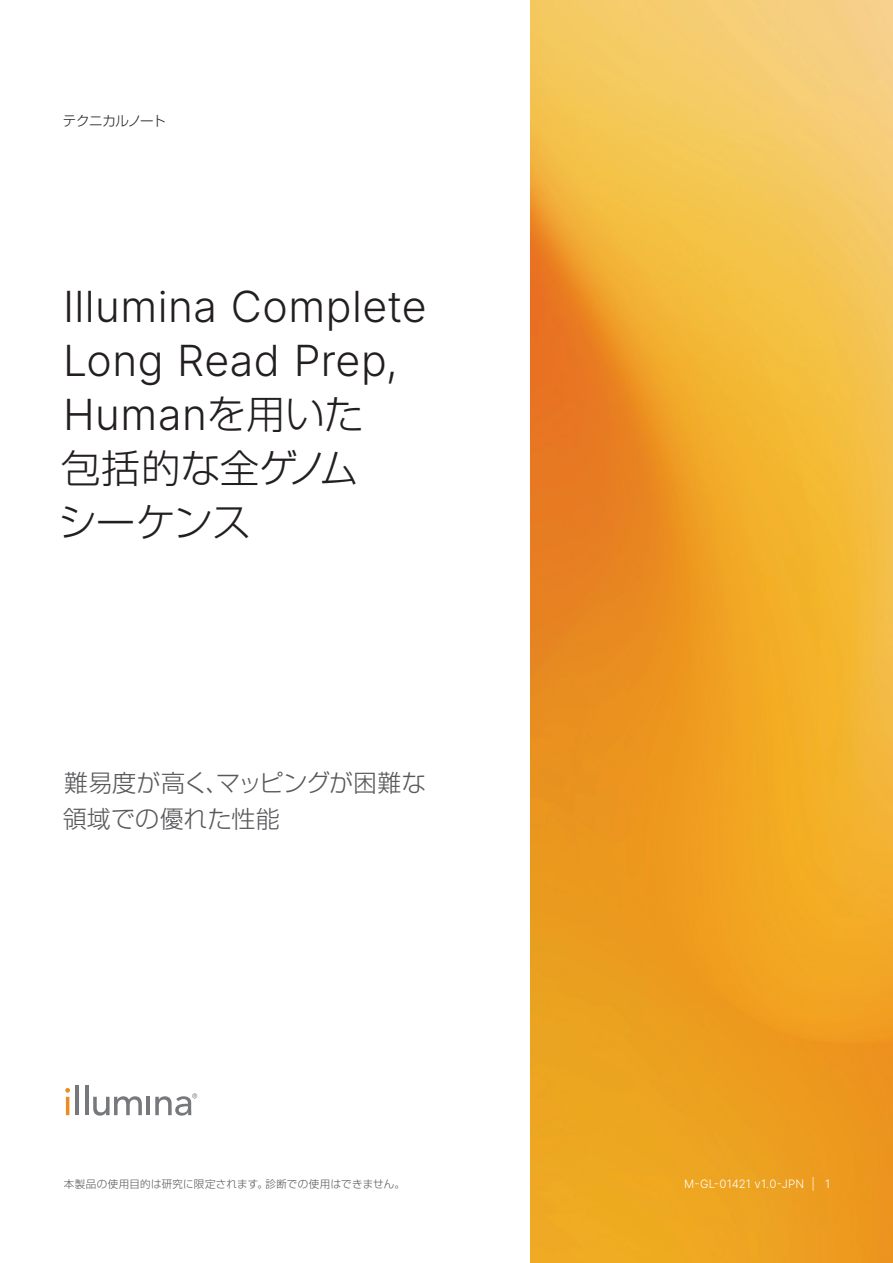
<style>
.page{position:relative;width:893px;height:1263px;background:#fff}
.page>*{position:absolute;margin:0;border:0;box-sizing:border-box;transform-origin:0 0}
.t1{font:300 42.9px/54px "Inter";letter-spacing:.01em;color:#231f20}
.t2{font:300 39px/54px "Shin Go Pro";color:#231f20}
.t3{font:300 24px/36px "Shin Go Pro";color:#57585a}
.t4{font:300 13.5px "Shin Go Pro";letter-spacing:-.045em;color:#231f20}
.t5{font:300 11.55px "Inter";letter-spacing:.015em;color:#fff}
.t6{font:300 10.5px "Shin Go Pro";letter-spacing:.03em;color:#57585a}
.s1{font-family:"Shin Go Pro";font-size:39px}
</style>
<div class="page">
<img style="left:531px;top:0;width:362px;height:1263px">
<hr style="left:66px;top:1097px;width:3px;height:18px;background:#ec8b22">
<hr style="left:75px;top:1086px;width:4px;height:29px;background:#77787c">
<hr style="left:85px;top:1086px;width:3px;height:29px;background:#77787c">
<svg style="left:93px;top:1096px;width:49px;height:20px"></svg>
<hr style="left:147px;top:1097px;width:3px;height:18px;background:#77787c">
<svg style="left:65px;top:1088px;width:5px;height:5px"></svg>
<svg style="left:155px;top:1093px;width:42px;height:23px"></svg>
<p class="t4" style="left:63px;top:110px;width:105px">テクニカルノート</p>
<p class="t1" style="left:63px;top:279px;width:365px">Illumina Complete<br>Long Read Prep,<br>Human<span class="s1">を用いた</span></p>
<p class="t2" style="left:58px;top:436px;width:302px">包括的な全ゲノムシーケンス</p>
<p class="t3" style="left:63px;top:762px;width:364px">難易度が高く、マッピングが困難な領域での優れた性能</p>
<p class="t6" style="left:64px;top:1175px;width:343px">本製品の使用目的は研究に限定されます。診断での使用はできません。</p>
<p class="t5" style="left:684px;top:1176px;width:122px">M-GL-01421 v1.0-JPN</p>
<p class="t5" style="left:812px;top:1176px;width:20px">| 1</p>
</div>
